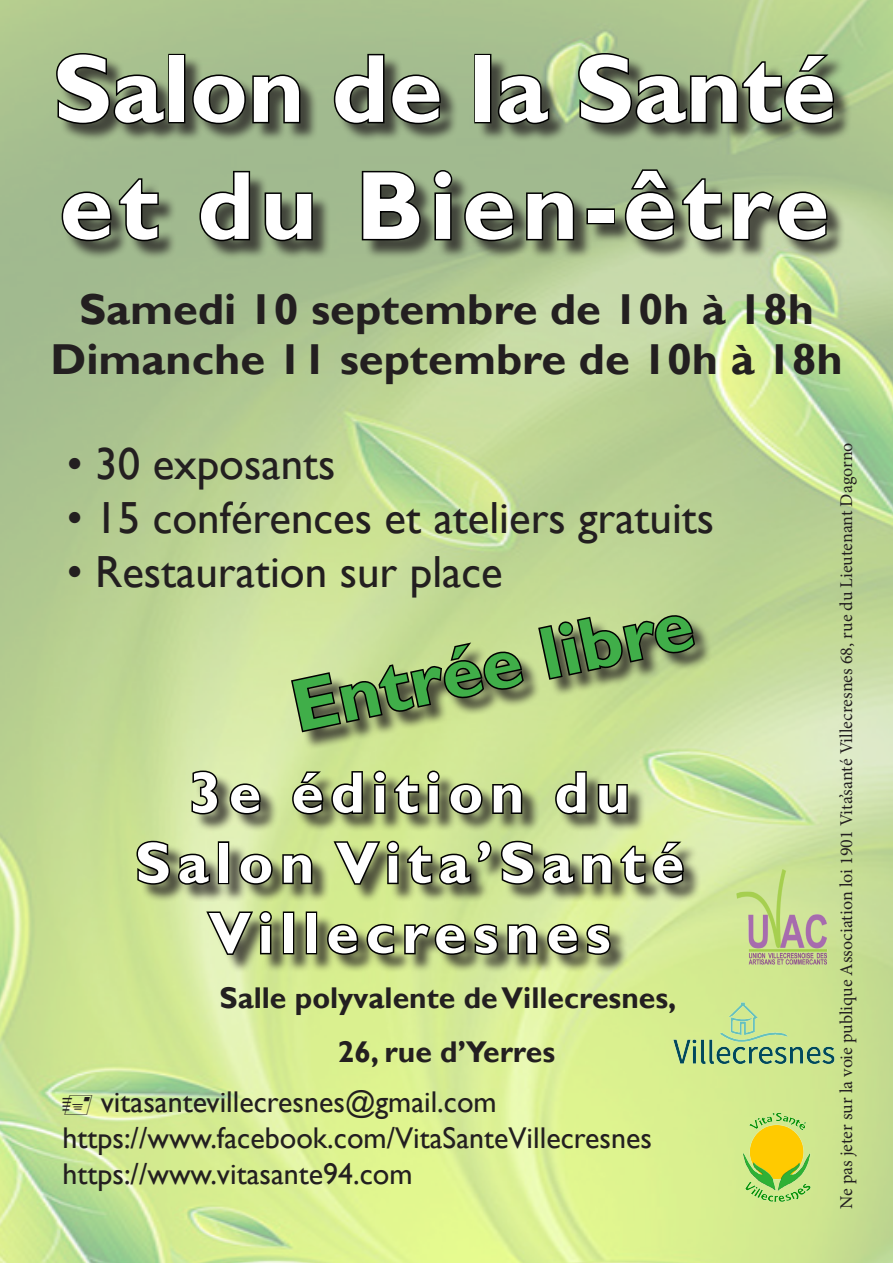
<style>
.page{position:relative;width:893px;height:1263px;background:#fff}
.page>*{position:absolute;margin:0;border:0;box-sizing:border-box;transform-origin:0 0}
.t1{font:700 97.5px/117px "Gill Sans";color:#fff}
.t2{font:700 73.5px "Gill Sans";color:#40ae49}
.t3{font:700 58.5px/70.2px "Gill Sans";letter-spacing:.12em;color:#fff;text-align:center}
.t4{font:45px "Gill Sans";color:#231f20}
.t5{font:700 43.2px "Gill Sans";color:#231f20;scale:1.04 1}
.t6{font:30px "Gill Sans";color:#231f20}
.t7{font:700 30px "Gill Sans";color:#231f20}
.t8{font:18px "Minion Pro";color:#231f20}
</style>
<div class="page">
<img style="left:0;top:0;width:893px;height:1263px">
<div style="left:139px;top:773px;width:563px;height:200px;background:#231f20;opacity:.75"></div>
<svg style="left:190px;top:769px;width:30px;height:47px"></svg>
<svg style="left:228px;top:782px;width:34px;height:34px"></svg>
<svg style="left:291px;top:769px;width:73px;height:47px;background:#727e52"></svg>
<svg style="left:371px;top:768px;width:71px;height:48px;background:#788454"></svg>
<svg style="left:448px;top:782px;width:36px;height:34px"></svg>
<svg style="left:491px;top:781px;width:33px;height:34px"></svg>
<svg style="left:554px;top:769px;width:34px;height:47px;background:#748057"></svg>
<svg style="left:596px;top:782px;width:33px;height:34px"></svg>
<svg style="left:135px;top:839px;width:77px;height:48px;background:#79835e"></svg>
<div style="left:218px;top:841px;width:11px;height:43px;border:3px solid #000"></div>
<svg style="left:238px;top:852px;width:36px;height:34px"></svg>
<svg style="left:281px;top:852px;width:33px;height:34px"></svg>
<svg style="left:331px;top:838px;width:162px;height:49px;background:#85925e"></svg>
<svg style="left:499px;top:839px;width:186px;height:48px;background:#7e885e"></svg>
<svg style="left:204px;top:909px;width:70px;height:47px;background:#88916b"></svg>
<div style="left:283px;top:911px;width:11px;height:43px;border:3px solid #000"></div>
<div style="left:306px;top:911px;width:11px;height:43px;border:3px solid #000"></div>
<svg style="left:326px;top:922px;width:70px;height:34px;background:#6b7549"></svg>
<svg style="left:403px;top:922px;width:97px;height:34px;background:#67714a"></svg>
<svg style="left:506px;top:922px;width:33px;height:34px"></svg>
<svg style="left:546px;top:922px;width:66px;height:34px;background:#69714b"></svg>
<div style="left:59px;top:55px;width:793px;height:205px;background:#231f20;opacity:.75"></div>
<svg style="left:55px;top:52px;width:112px;height:74px;background:#636f55"></svg>
<div style="left:168px;top:54px;width:17px;height:69px;border:3px solid #000"></div>
<svg style="left:191px;top:73px;width:111px;height:53px;background:#555f4b"></svg>
<svg style="left:332px;top:52px;width:110px;height:74px;background:#657359"></svg>
<div style="left:474px;top:54px;width:17px;height:69px;border:3px solid #000"></div>
<svg style="left:496px;top:73px;width:55px;height:53px;background:#4f5845"></svg>
<svg style="left:577px;top:52px;width:258px;height:74px;background:#667457"></svg>
<svg style="left:60px;top:177px;width:100px;height:66px;background:#647259"></svg>
<svg style="left:198px;top:169px;width:54px;height:74px;background:#657259"></svg>
<svg style="left:263px;top:191px;width:51px;height:52px;background:#58634e"></svg>
<svg style="left:360px;top:169px;width:62px;height:73px;background:#515b48"></svg>
<svg style="left:432px;top:168px;width:22px;height:74px;background:#5b6851"></svg>
<svg style="left:463px;top:190px;width:52px;height:53px;background:#55604b"></svg>
<svg style="left:525px;top:190px;width:51px;height:52px;background:#555f4a"></svg>
<div style="left:586px;top:208px;width:29px;height:16px;border:3px solid #000"></div>
<svg style="left:623px;top:167px;width:100px;height:76px;background:#677459"></svg>
<svg style="left:731px;top:190px;width:98px;height:53px;background:#687159"></svg>
<div style="left:294px;top:618px;width:419px;height:132px;background:#231f20;opacity:.75"></div>
<svg style="left:289px;top:640px;width:236px;height:94px;background:#909f6c"></svg>
<svg style="left:536px;top:613px;width:161px;height:68px;background:#76825a"></svg>
<img style="left:727px;top:1108px;width:100px;height:100px">
<img style="left:730px;top:867px;width:105px;height:100px">
<img style="left:670px;top:994px;width:169px;height:85px">
<svg style="left:63px;top:1095px;width:29px;height:20px"></svg>
<p class="t1" style="left:53px;top:33px;width:784px">Salon de la Santé et du Bien-être</p>
<p class="t5" style="left:79px;top:283px;width:708px">Samedi 10 septembre de 10h à 18h</p>
<p class="t5" style="left:50px;top:333px;width:763px">Dimanche 11 septembre de 10h à 18h</p>
<p class="t4" style="left:67px;top:438px;width:270px">• 30 exposants</p>
<p class="t4" style="left:67px;top:492px;width:649px">• 15 conférences et ateliers gratuits</p>
<p class="t4" style="left:67px;top:546px;width:437px">• Restauration sur place</p>
<p class="t2" style="left:283px;top:664px;width:410px;rotate:-12deg">Entrée libre</p>
<p class="t3" style="left:135px;top:759px;width:551px">3e édition du<br>Salon Vita’Santé<br>Villecresnes</p>
<p class="t7" style="left:220px;top:980px;width:458px">Salle polyvalente de Villecresnes,</p>
<p class="t7" style="left:338px;top:1034px;width:219px">26, rue d’Yerres</p>
<p class="t6" style="left:101px;top:1085px;width:397px">vitasantevillecresnes@gmail.com</p>
<p class="t6" style="left:63px;top:1121px;width:591px">https://www.facebook.com/VitaSanteVillecresnes</p>
<p class="t6" style="left:63px;top:1157px;width:352px">https://www.vitasante94.com</p>
<p class="t8" style="left:834px;top:1209px;width:768px;rotate:-90deg">Ne pas jeter sur la voie publique Association loi 1901 Vita’santé Villecresnes 68, rue du Lieutenant Dagorno</p>
</div>
